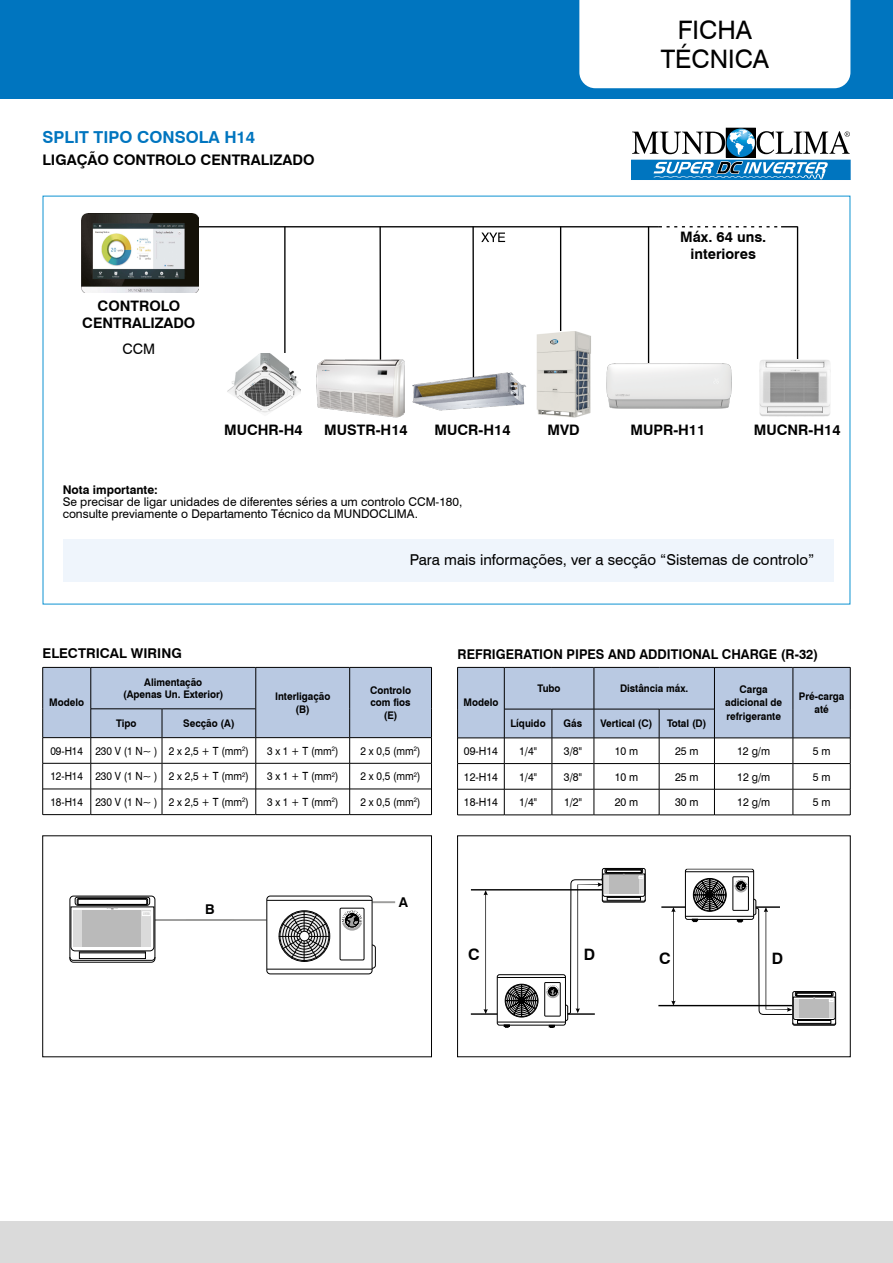
<style>
.page{position:relative;width:893px;height:1263px;background:#fff}
.page>*{position:absolute;margin:0;border:0;box-sizing:border-box;transform-origin:0 0}
.t1{font:25.5px/29.5px "Swiss 721 BT";color:#000;text-align:center}
.t2{font:700 16.5px "Swiss 721 BT";color:#0075bf}
.t3{font:700 15.75px "Swiss 721 BT";color:#000}
.t4{font:15px "Swiss 721 BT";color:#000}
.t5{font:700 14.55px "Swiss 721 BT";color:#000}
.t6{font:700 14.4px/16.8px "Swiss 721 BT";color:#000;text-align:center}
.t7{font:14.4px "Swiss 721 BT";color:#000}
.t8{font:700 13.5px "Swiss 721 BT";color:#000;scale:.95 1}
.t9{font:700 13.5px "Swiss 721 BT";color:#000}
.t10{font:12px/12px "Swiss 721 BT";color:#000}
.t11{font:700 12px "Swiss 721 BT";color:#000}
.t12{font:11.25px "Swiss 721 BT";color:#000;scale:.9 1}
.t13{font:11.25px "Swiss 721 BT";color:#000;scale:.94 1}
.t14{font:700 10.5px/12.6px "Swiss 721 BT";color:#000;text-align:center;scale:.94 1}
.t15{font:700 9.9px "Swiss 721 BT";color:#000}
</style>
<div class="page">
<div style="left:0;top:0;width:893px;height:99px;background:#0075bf"></div>
<div style="left:579px;top:0;width:271px;height:88px;background:#fff"></div>
<div style="left:0;top:1221px;width:893px;height:42px;background:#dadada"></div>
<hr style="left:133px;top:226px;width:526px;height:1px;background:#000">
<svg style="left:659px;top:226px;width:139px;height:1px"></svg>
<hr style="left:648px;top:227px;width:1px;height:149px;background:#000">
<hr style="left:472px;top:227px;width:2px;height:158px;background:#000">
<hr style="left:560px;top:227px;width:1px;height:115px;background:#000">
<hr style="left:379px;top:227px;width:2px;height:144px;background:#000">
<hr style="left:284px;top:227px;width:2px;height:141px;background:#000">
<hr style="left:797px;top:227px;width:1px;height:142px;background:#000">
<div style="left:63px;top:539px;width:771px;height:43px;background:#eff5fc"></div>
<img style="left:81px;top:214px;width:118px;height:78px">
<img style="left:606px;top:363px;width:126px;height:46px">
<svg style="left:481px;top:233px;width:24px;height:9px"></svg>
<img style="left:316px;top:358px;width:89px;height:59px">
<img style="left:412px;top:362px;width:115px;height:49px">
<img style="left:536px;top:331px;width:55px;height:86px">
<img style="left:759px;top:360px;width:72px;height:56px">
<img style="left:227px;top:354px;width:73px;height:59px">
<svg style="left:457px;top:667px;width:394px;height:148px"></svg>
<hr style="left:458px;top:815px;width:46px;height:1px;background:#000">
<hr style="left:504px;top:815px;width:48px;height:1px;background:#000">
<hr style="left:552px;top:815px;width:42px;height:1px;background:#000">
<hr style="left:594px;top:815px;width:65px;height:1px;background:#000">
<hr style="left:659px;top:815px;width:55px;height:1px;background:#000">
<hr style="left:715px;top:815px;width:78px;height:1px;background:#000">
<hr style="left:793px;top:815px;width:57px;height:1px;background:#000">
<svg style="left:42px;top:667px;width:390px;height:148px"></svg>
<hr style="left:43px;top:814px;width:48px;height:1px;background:#000">
<hr style="left:91px;top:814px;width:71px;height:1px;background:#000">
<hr style="left:162px;top:814px;width:94px;height:1px;background:#000">
<hr style="left:256px;top:814px;width:93px;height:1px;background:#000">
<hr style="left:350px;top:814px;width:81px;height:1px;background:#000">
<div style="left:631px;top:160px;width:219px;height:20px;border:1px solid #0075bf"></div>
<div style="left:726px;top:128px;width:29px;height:29px;border:1px solid #000"></div>
<svg style="left:632px;top:130px;width:218px;height:49px"></svg>
<hr style="left:186px;top:919px;width:81px;height:2px;background:#9d9d9c">
<hr style="left:372px;top:901px;width:23px;height:2px;background:#9d9d9c">
<div style="left:267px;top:896px;width:105px;height:78px;background:linear-gradient(to right,#fff,#fff);border-radius:3px"></div>
<div style="left:266px;top:895px;width:107px;height:79px;border:1px solid #000;border-radius:3px"></div>
<hr style="left:155px;top:919px;width:79px;height:2px;background:#9d9d9c">
<div style="left:69px;top:895px;width:86px;height:68px;border:1px solid #000;border-radius:4px"></div>
<svg style="left:69px;top:897px;width:87px;height:64px"></svg>
<svg style="left:266px;top:900px;width:110px;height:70px"></svg>
<div style="left:685px;top:868px;width:69px;height:52px;border:1px solid #000;border-radius:2px"></div>
<div style="left:602px;top:868px;width:44px;height:34px;border:1px solid #000;border-radius:2px"></div>
<svg style="left:471px;top:869px;width:175px;height:159px"></svg>
<svg style="left:658px;top:871px;width:178px;height:154px"></svg>
<h2 class="t2" style="left:43px;top:127px;width:214px">SPLIT TIPO CONSOLA H14</h2>
<h3 class="t5" style="left:43px;top:151px;width:273px">LIGAÇÃO CONTROLO CENTRALIZADO</h3>
<h3 class="t6" style="left:82px;top:298px;width:115px">CONTROLO<br>CENTRALIZADO</h3>
<h3 class="t7" style="left:123px;top:340px;width:34px">CCM</h3>
<h1 class="t1" style="left:661px;top:15px;width:110px">FICHA<br>TÉCNICA</h1>
<h3 class="t6" style="left:680px;top:229px;width:88px">Máx. 64 uns. interiores</h3>
<h3 class="t6" style="left:224px;top:421px;width:80px">MUCHR-H4</h3>
<h3 class="t6" style="left:324px;top:421px;width:85px">MUSTR-H14</h3>
<h3 class="t6" style="left:435px;top:421px;width:78px">MUCR-H14</h3>
<h3 class="t6" style="left:548px;top:421px;width:34px">MVD</h3>
<h3 class="t6" style="left:630px;top:421px;width:76px">MUPR-H11</h3>
<h3 class="t6" style="left:754px;top:421px;width:88px">MUCNR-H14</h3>
<p class="t11" style="left:63px;top:483px;width:97px">Nota importante:</p>
<p class="t10" style="left:63px;top:496px;width:401px">Se precisar de ligar unidades de diferentes séries a um controlo CCM-180, consulte previamente o Departamento Técnico da MUNDOCLIMA.</p>
<h3 class="t4" style="left:410px;top:550px;width:406px">Para mais informações, ver a secção “Sistemas de controlo”</h3>
<p class="t9" style="left:43px;top:645px;width:141px">ELECTRICAL WIRING</p>
<p class="t8" style="left:458px;top:646px;width:381px">REFRIGERATION PIPES AND ADDITIONAL CHARGE (R-32)</p>
<p class="t14" style="left:463px;top:696px;width:39px">Modelo</p>
<p class="t14" style="left:123px;top:675px;width:108px">Alimentação<br>(Apenas Un. Exterior)</p>
<p class="t14" style="left:538px;top:682px;width:26px">Tubo</p>
<p class="t14" style="left:620px;top:682px;width:74px">Distância máx.</p>
<p class="t14" style="left:725px;top:682px;width:62px;line-height:13.5px">Carga adicional de refrigerante</p>
<p class="t14" style="left:799px;top:689px;width:50px;line-height:13.5px">Pré-carga até</p>
<p class="t14" style="left:511px;top:717px;width:39px">Líquido</p>
<p class="t14" style="left:564px;top:717px;width:21px">Gás</p>
<p class="t14" style="left:600px;top:717px;width:57px">Vertical (C)</p>
<p class="t14" style="left:667px;top:717px;width:43px">Total (D)</p>
<p class="t14" style="left:275px;top:690px;width:60px">Interligação (B)</p>
<p class="t14" style="left:370px;top:683px;width:45px">Controlo com fios (E)</p>
<p class="t14" style="left:49px;top:696px;width:39px">Modelo</p>
<p class="t14" style="left:116px;top:717px;width:23px">Tipo</p>
<p class="t14" style="left:183px;top:717px;width:56px">Secção (A)</p>
<p class="t12" style="left:50px;top:744px;width:222px">09-H14 230 V (1 N~ ) 2 x 2,5 + T (mm<sup>2</sup>)</p>
<p class="t12" style="left:267px;top:744px;width:81px">3 x 1 + T (mm<sup>2</sup>)</p>
<p class="t12" style="left:361px;top:744px;width:68px">2 x 0,5 (mm<sup>2</sup>)</p>
<p class="t12" style="left:50px;top:770px;width:222px">12-H14 230 V (1 N~ ) 2 x 2,5 + T (mm<sup>2</sup>)</p>
<p class="t12" style="left:267px;top:770px;width:81px">3 x 1 + T (mm<sup>2</sup>)</p>
<p class="t12" style="left:361px;top:770px;width:68px">2 x 0,5 (mm<sup>2</sup>)</p>
<p class="t12" style="left:50px;top:795px;width:222px">18-H14 230 V (1 N~ ) 2 x 2,5 + T (mm<sup>2</sup>)</p>
<p class="t12" style="left:267px;top:795px;width:81px">3 x 1 + T (mm<sup>2</sup>)</p>
<p class="t12" style="left:361px;top:795px;width:68px">2 x 0,5 (mm<sup>2</sup>)</p>
<p class="t13" style="left:464px;top:744px;width:38px">09-H14</p>
<p class="t13" style="left:519px;top:744px;width:21px">1/4"</p>
<p class="t13" style="left:564px;top:744px;width:21px">3/8"</p>
<p class="t13" style="left:615px;top:744px;width:27px">10 m</p>
<p class="t13" style="left:675px;top:744px;width:27px">25 m</p>
<p class="t13" style="left:737px;top:744px;width:37px">12 g/m</p>
<p class="t13" style="left:813px;top:744px;width:20px">5 m</p>
<p class="t13" style="left:464px;top:770px;width:38px">12-H14</p>
<p class="t13" style="left:519px;top:770px;width:21px">1/4"</p>
<p class="t13" style="left:564px;top:770px;width:21px">3/8"</p>
<p class="t13" style="left:615px;top:770px;width:27px">10 m</p>
<p class="t13" style="left:675px;top:770px;width:27px">25 m</p>
<p class="t13" style="left:737px;top:770px;width:37px">12 g/m</p>
<p class="t13" style="left:813px;top:770px;width:20px">5 m</p>
<p class="t13" style="left:464px;top:795px;width:38px">18-H14</p>
<p class="t13" style="left:519px;top:795px;width:21px">1/4"</p>
<p class="t13" style="left:564px;top:795px;width:21px">1/2"</p>
<p class="t13" style="left:615px;top:795px;width:27px">20 m</p>
<p class="t13" style="left:675px;top:795px;width:27px">30 m</p>
<p class="t13" style="left:737px;top:795px;width:37px">12 g/m</p>
<p class="t13" style="left:813px;top:795px;width:20px">5 m</p>
<p class="t9" style="left:205px;top:901px;width:24px">B B</p>
<p class="t9" style="left:385px;top:894px;width:24px">A A</p>
<h3 class="t3" style="left:468px;top:945px;width:13px">C</h3>
<h3 class="t3" style="left:584px;top:945px;width:13px">D</h3>
<h3 class="t3" style="left:659px;top:949px;width:13px">C</h3>
<h3 class="t3" style="left:772px;top:949px;width:13px">D</h3>
<p class="t15" style="left:474px;top:948px;width:9px">C</p>
<p class="t15" style="left:584px;top:948px;width:9px">D</p>
<p class="t15" style="left:664px;top:952px;width:9px">C</p>
<p class="t15" style="left:770px;top:952px;width:9px">D</p>
</div>
